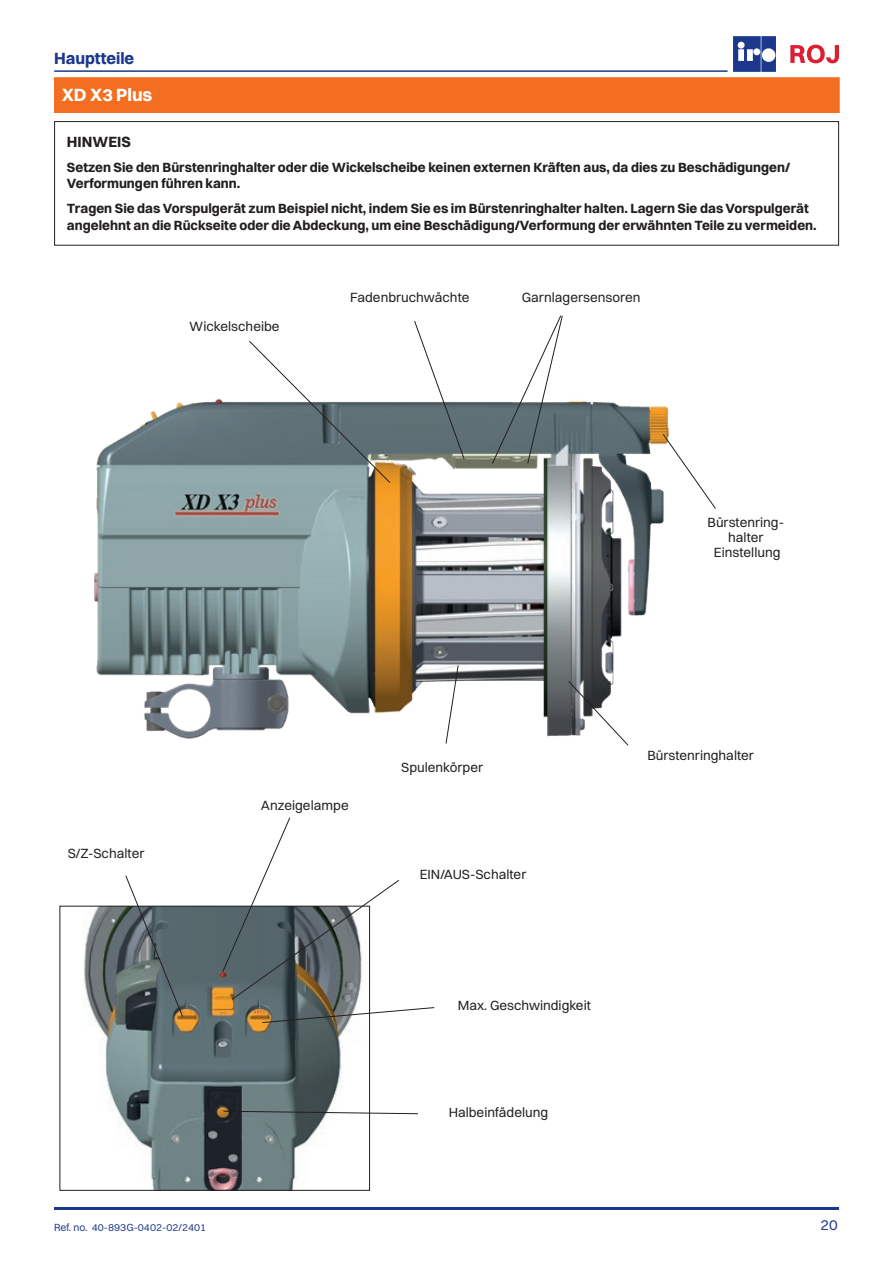
<style>
.page{position:relative;width:893px;height:1263px;background:#fff}
.page>*{position:absolute;margin:0;border:0;box-sizing:border-box;transform-origin:0 0}
.t1{font:700 18px "Switzer";color:#fff}
.t2{font:700 16.5px "Switzer";color:#1b388c}
.t3{font:700 15px "Switzer";color:#231f20}
.t4{font:15px "Switzer";color:#253f8e}
.t5{font:700 13.5px/16.5px "Switzer";color:#231f20}
.t6{font:13.5px/15px "Switzer";color:#231f20;text-align:center}
.t7{font:10.5px "Switzer";color:#253f8e}
</style>
<div class="page">
<hr style="left:54px;top:70px;width:674px;height:2px;background:#1b388c">
<svg style="left:733px;top:36px;width:43px;height:36px"></svg>
<svg style="left:790px;top:45px;width:49px;height:18px"></svg>
<hr style="left:54px;top:1208px;width:785px;height:2px;background:#1b388c">
<div style="left:54px;top:77px;width:786px;height:36px;background:#f36e21;border:2px solid #f36e21"></div>
<div style="left:54px;top:121px;width:785px;height:125px;border:1px solid #231f20"></div>
<img style="left:84px;top:908px;width:274px;height:281px">
<img style="left:94px;top:398px;width:576px;height:341px">
<svg style="left:414px;top:321px;width:50px;height:138px"></svg>
<svg style="left:249px;top:341px;width:142px;height:142px"></svg>
<svg style="left:445px;top:665px;width:14px;height:79px"></svg>
<svg style="left:492px;top:315px;width:71px;height:149px"></svg>
<svg style="left:662px;top:434px;width:54px;height:75px"></svg>
<svg style="left:568px;top:681px;width:61px;height:65px"></svg>
<svg style="left:222px;top:817px;width:177px;height:183px"></svg>
<svg style="left:262px;top:1007px;width:173px;height:16px"></svg>
<svg style="left:125px;top:875px;width:58px;height:142px"></svg>
<svg style="left:223px;top:1110px;width:195px;height:4px"></svg>
<p class="t2" style="left:54px;top:48px;width:82px">Hauptteile</p>
<h1 class="t1" style="left:62px;top:84px;width:92px">XD X3 Plus</h1>
<p class="t3" style="left:67px;top:132px;width:65px">HINWEIS</p>
<p class="t5" style="left:67px;top:158px;width:725px">Setzen Sie den Bürstenringhalter oder die Wickelscheibe keinen externen Kräften aus, da dies zu Beschädigungen/<br>Verformungen führen kann.</p>
<p class="t5" style="left:67px;top:200px;width:751px">Tragen Sie das Vorspulgerät zum Beispiel nicht, indem Sie es im Bürstenringhalter halten. Lagern Sie das Vorspulgerät angelehnt an die Rückseite oder die Abdeckung, um eine Beschädigung/Verformung der erwähnten Teile zu vermeiden.</p>
<p class="t6" style="left:189px;top:319px;width:92px">Wickelscheibe</p>
<p class="t6" style="left:350px;top:290px;width:121px">Fadenbruchwächte</p>
<p class="t6" style="left:522px;top:290px;width:120px">Garnlagersensoren</p>
<p class="t6" style="left:707px;top:514px;width:78px">Bürstenring&shy;halter<br>Einstellung</p>
<p class="t6" style="left:68px;top:846px;width:78px">S/Z-Schalter</p>
<p class="t7" style="left:54px;top:1221px;width:154px">Ref. no. 40-893G-0402-02/2401</p>
<p class="t6" style="left:261px;top:797px;width:89px">Anzeigelampe</p>
<p class="t6" style="left:401px;top:760px;width:83px">Spulenkörper</p>
<p class="t6" style="left:420px;top:867px;width:108px">EIN/AUS-Schalter</p>
<p class="t6" style="left:458px;top:997px;width:135px">Max. Geschwindigkeit</p>
<p class="t6" style="left:449px;top:1105px;width:101px">Halbeinfädelung</p>
<p class="t6" style="left:647px;top:748px;width:108px">Bürstenringhalter</p>
<p class="t4" style="left:820px;top:1216px;width:19px">20</p>
</div>
